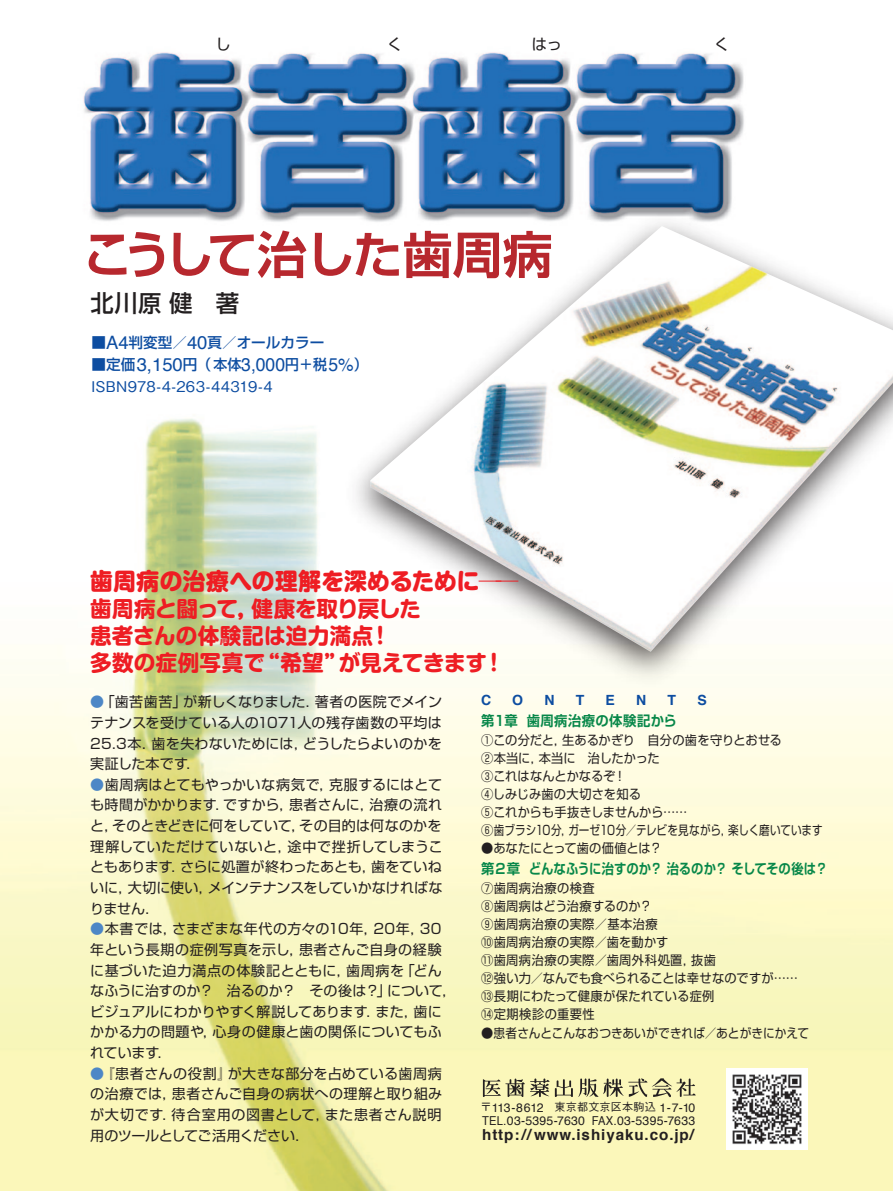
<style>
.page{position:relative;width:893px;height:1191px;background:#fff}
.page>*{position:absolute;margin:0;border:0;box-sizing:border-box;transform-origin:0 0}
.t1{font:700 50.1px "Shin Go Pro De";letter-spacing:-.04em;color:#b7282e}
.t2{font:800 23.4px "Shin M Go Pro";letter-spacing:.015em;color:#ee1d23}
.t3{font:500 23.4px "Shin Go Pro";color:#231f20}
.t4{font:700 21.75px "Shin M Go Pro";letter-spacing:.005em;color:#ee1d23}
.t5{font:700 21.75px "Shin M Go Pro";letter-spacing:-.015em;color:#ee1d23}
.t6{font:700 21.75px "Shin M Go Pro";letter-spacing:-.025em;color:#ee1d23}
.t7{font:18.45px "Helvetica";color:#0d4da1}
.t8{font:18.45px "Helvetica";color:#0d4da1;scale:.95 1}
.t9{font:15.3px "Shin Go Pro";color:#231f20}
.t10{font:700 15.15px "Helvetica";letter-spacing:.06em;color:#231f20}
.t11{font:500 14.7px "Gothic BBB Pro";letter-spacing:.02em;color:#0d4da1}
.t12{font:500 14.55px "Shin Go Pro";color:#0d4da1}
.t13{font:500 14.55px "Shin Go Pro";color:#0d4da1;scale:.95 1}
.t14{font:14.1px/20.7px "Shin Go Pro";letter-spacing:.01em;color:#231f20}
.t15{font:14.1px/20.7px "Shin Go Pro";letter-spacing:.03em;color:#231f20}
.t16{font:14.1px/20.7px "Shin Go Pro";letter-spacing:-.015em;color:#231f20}
.t17{font:14.1px "Shin Go Pro";letter-spacing:.035em;color:#231f20}
.t18{font:14.1px "Shin Go Pro";letter-spacing:-.01em;color:#231f20}
.t19{font:700 14.1px "Shin Go Pro De";letter-spacing:.005em;color:#078749;scale:.88 1}
.t20{font:14.1px "Shin Go Pro";letter-spacing:.04em;color:#231f20}
.t21{font:14.1px "Shin Go Pro";letter-spacing:.045em;color:#231f20}
.t22{font:700 14.1px "Shin Go Pro De";letter-spacing:.025em;color:#078749;scale:.95 1}
.t23{font:14.1px "Shin Go Pro";letter-spacing:-.04em;color:#231f20}
.t24{font:14.1px "Shin Go Pro";letter-spacing:.055em;color:#231f20}
.t25{font:700 14.1px "Helvetica";color:#0d4da1}
.t26{font:700 14.1px "Shin Go Pro De";letter-spacing:.005em;color:#078749;scale:.95 1}
.t27{font:12.9px/18.1px "Shin Go Pro";letter-spacing:.015em;color:#231f20;scale:.95 1}
.t28{font:12.9px/18.1px "Shin Go Pro";letter-spacing:-.02em;color:#231f20;scale:.95 1}
.t29{font:12.9px "Shin Go Pro";letter-spacing:.015em;color:#231f20;scale:.82 1}
.t30{font:12.9px "Shin Go Pro";letter-spacing:-.005em;color:#231f20;scale:.95 1}
.t31{font:12.9px "Shin Go Pro";letter-spacing:-.005em;color:#231f20;scale:.82 1}
.t32{font:12.3px "Helvetica";letter-spacing:.02em;color:#231f20;scale:.91 1}
.t33{font:12.3px "Helvetica";letter-spacing:.02em;color:#231f20}
.t34{font:500 11.1px "Gothic BBB Pro";letter-spacing:.01em;color:#231f20}
.s1{font-family:"Shin Go Pro";font-weight:500;font-size:14.55px}
.s2{color:#4d87c6}
.s3{font-family:"Gothic BBB Pro";font-weight:500;font-size:11.1px}
.s4{font-family:"Helvetica";font-weight:400;font-size:12.3px}
</style>
<div class="page">
<img style="left:83px;top:52px;width:661px;height:170px">
<img style="left:0;top:418px;width:893px;height:773px">
<svg style="left:483px;top:1078px;width:213px;height:19px;background:#bfbb8f"></svg>
<img style="left:727px;top:1068px;width:81px;height:81px">
<img style="left:333px;top:199px;width:560px;height:501px">
<img style="left:370px;top:226px;width:523px;height:426px">
<p class="t1" style="left:83px;top:213px;width:471px">こうして治した歯周病</p>
<p class="t3" style="left:91px;top:284px;width:150px">北川原健　著</p>
<p class="t12" style="left:129px;top:330px;width:45px">判変型</p>
<p class="t7" style="left:106px;top:328px;width:24px">A4</p>
<p class="t7" style="left:172px;top:328px;width:37px"><span class="s1">／</span>40</p>
<p class="t12" style="left:208px;top:330px;width:118px">頁／オールカラー</p>
<p class="t12" style="left:91px;top:330px;width:16px">■</p>
<p class="t13" style="left:285px;top:352px;width:46px">円＋税</p>
<p class="t12" style="left:183px;top:352px;width:60px">円（本体</p>
<p class="t13" style="left:354px;top:352px;width:16px">(</p>
<p class="t12" style="left:91px;top:352px;width:45px">■定価</p>
<p class="t11" style="left:91px;top:374px;width:183px">ISBN978-4-263-44319-4</p>
<p class="t7" style="left:137px;top:350px;width:48px">3,150</p>
<p class="t8" style="left:241px;top:350px;width:48px">3,000</p>
<p class="t8" style="left:328px;top:350px;width:28px">5%</p>
<p class="t2" style="left:90px;top:562px;width:413px">歯周病の治療への理解を深めるために─</p>
<p class="t6" style="left:251px;top:591px;width:171px">健康を取り戻した</p>
<p class="t2" style="left:496px;top:562px;width:24px">─</p>
<p class="t5" style="left:90px;top:591px;width:170px">歯周病と闘って，</p>
<p class="t4" style="left:90px;top:618px;width:285px">患者さんの体験記は迫力満点</p>
<p class="t4" style="left:370px;top:618px;width:23px">!</p>
<p class="t5" style="left:339px;top:645px;width:150px">が見えてきます</p>
<p class="t4" style="left:90px;top:645px;width:177px">多数の症例写真で</p>
<p class="t4" style="left:258px;top:645px;width:89px">“希望”</p>
<p class="t4" style="left:483px;top:645px;width:23px">!</p>
<p class="t9" style="left:714px;top:32px;width:17px">く</p>
<p class="t14" style="left:90px;top:690px;width:98px"><span class="s2">●</span>「歯苦歯苦」</p>
<p class="t14" style="left:90px;top:710px;width:353px">テナンスを受けている人の1071人の残存歯数の平均は</p>
<p class="t14" style="left:303px;top:731px;width:141px">どうしたらよいのかを</p>
<p class="t23" style="left:183px;top:690px;width:138px">が新しくなりました．</p>
<p class="t14" style="left:315px;top:690px;width:129px">著者の医院でメイン</p>
<p class="t14" style="left:90px;top:731px;width:111px">25.3本．<br>実証した本です．</p>
<p class="t14" style="left:151px;top:731px;width:158px">歯を失わないためには，</p>
<p class="t17" style="left:90px;top:773px;width:245px"><span class="s2">●</span>歯周病はとてもやっかいな病気で，</p>
<p class="t14" style="left:329px;top:772px;width:114px">克服するにはとて</p>
<p class="t14" style="left:370px;top:793px;width:74px">治療の流れ</p>
<p class="t14" style="left:90px;top:793px;width:205px">も時間がかかりますですから，</p>
<p class="t14" style="left:215px;top:793px;width:16px">．</p>
<p class="t14" style="left:289px;top:793px;width:86px">患者さんに，</p>
<p class="t18" style="left:112px;top:814px;width:195px">そのときどきに何をしていて，</p>
<p class="t14" style="left:299px;top:813px;width:144px">その目的は何なのかを</p>
<p class="t14" style="left:90px;top:813px;width:29px">と，</p>
<p class="t17" style="left:90px;top:834px;width:203px">理解していただけていないと，</p>
<p class="t16" style="left:287px;top:834px;width:157px">途中で挫折してしまうこ</p>
<p class="t14" style="left:180px;top:855px;width:197px">さらに処置が終わったあとも，</p>
<p class="t14" style="left:371px;top:855px;width:72px">歯をていね</p>
<p class="t14" style="left:90px;top:855px;width:96px">ともあります．</p>
<p class="t18" style="left:208px;top:876px;width:236px">メインテナンスをしていかなければな</p>
<p class="t14" style="left:128px;top:875px;width:86px">大切に使い，</p>
<p class="t14" style="left:90px;top:875px;width:70px">いに，<br>りません．</p>
<p class="t15" style="left:172px;top:917px;width:271px">さまざまな年代の方々の10年，20年，30</p>
<p class="t14" style="left:90px;top:917px;width:88px"><span class="s2">●</span>本書では，</p>
<p class="t14" style="left:90px;top:937px;width:215px">年という長期の症例写真を示し，</p>
<p class="t14" style="left:299px;top:937px;width:144px">患者さんご自身の経験</p>
<p class="t20" style="left:90px;top:958px;width:262px">に基づいた迫力満点の体験記とともに，</p>
<p class="t14" style="left:401px;top:958px;width:43px">「どん</p>
<p class="t14" style="left:346px;top:958px;width:59px">歯周病を</p>
<p class="t16" style="left:90px;top:978px;width:125px">なふうに治すのか？</p>
<p class="t14" style="left:227px;top:978px;width:70px">治るのか？</p>
<p class="t14" style="left:309px;top:978px;width:83px">その後は？」</p>
<p class="t14" style="left:387px;top:978px;width:70px">について，</p>
<p class="t14" style="left:213px;top:999px;width:231px;text-indent:-122px">ビジュアルにわかりやすく解説してあります．<br>心身の健康と歯の関係についてもふ</p>
<p class="t14" style="left:414px;top:999px;width:30px">歯に</p>
<p class="t14" style="left:375px;top:999px;width:44px">また，</p>
<p class="t14" style="left:90px;top:1020px;width:128px">かかる力の問題や，れています．</p>
<p class="t15" style="left:172px;top:1061px;width:272px;text-indent:-82px"><span class="s2">●</span>『患者さんの役割』<br>患者さんご自身の病状への理解と取り組み</p>
<p class="t14" style="left:228px;top:1061px;width:215px">が大きな部分を占めている歯周病</p>
<p class="t14" style="left:90px;top:1082px;width:87px">の治療では，</p>
<p class="t21" style="left:172px;top:1103px;width:159px">待合室用の図書として，</p>
<p class="t16" style="left:90px;top:1102px;width:221px">が大切です．<br>用のツールとしてご活用ください．</p>
<p class="t24" style="left:325px;top:1103px;width:118px">また患者さん説明</p>
<p class="t25" style="left:481px;top:689px;width:12px">C</p>
<p class="t25" style="left:512px;top:689px;width:12px">O</p>
<p class="t25" style="left:544px;top:689px;width:12px">N</p>
<p class="t25" style="left:576px;top:689px;width:10px">T</p>
<p class="t25" style="left:606px;top:689px;width:11px">E</p>
<p class="t25" style="left:636px;top:689px;width:12px">N</p>
<p class="t25" style="left:668px;top:689px;width:10px">T</p>
<p class="t25" style="left:697px;top:689px;width:11px">S</p>
<p class="t26" style="left:481px;top:709px;width:40px">第１章</p>
<p class="t22" style="left:527px;top:709px;width:160px">歯周病治療の体験記から</p>
<p class="t28" style="left:539px;top:729px;width:129px;text-indent:-58px">①この分だと，<br>本当に　治したかった</p>
<p class="t27" style="left:562px;top:729px;width:232px">生あるかぎり　自分の歯を守りとおせる</p>
<p class="t27" style="left:481px;top:747px;width:219px">②本当に，<br>③これはなんとかなるぞ!<br>④しみじみ歯の大切さを知る<br>⑤これからも手抜きしませんから......</p>
<p class="t27" style="left:481px;top:819px;width:97px">⑥歯ブラシ10分，</p>
<p class="t30" style="left:481px;top:838px;width:192px">●あなたにとって歯の価値とは?</p>
<p class="t19" style="left:529px;top:857px;width:341px">どんなふうに治すのか？治るのか？そしてその後は?</p>
<p class="t29" style="left:568px;top:819px;width:200px">ガーゼ10分／テレビを見ながら，</p>
<p class="t31" style="left:728px;top:819px;width:117px">楽しく磨いています</p>
<p class="t26" style="left:481px;top:857px;width:43px">第２章</p>
<p class="t27" style="left:481px;top:877px;width:199px">⑦歯周病治療の検査<br>⑧歯周病はどう治療するのか?<br>⑨歯周病治療の実際／基本治療⑩歯周病治療の実際／歯を動かす</p>
<p class="t27" style="left:481px;top:949px;width:335px">⑪歯周病治療の実際／歯周外科処置，<br>⑫強い力／なんでも食べられることは幸せなのですが...... ⑬長期にわたって健康が保たれている症例<br>⑭定期検診の重要性</p>
<p class="t27" style="left:481px;top:1022px;width:347px">●患者さんとこんなおつきあいができれば／あとがきにかえて</p>
<p class="t27" style="left:691px;top:949px;width:28px">抜歯</p>
<p class="t33" style="left:481px;top:1097px;width:65px"><span class="s3">〒</span>113-8612</p>
<p class="t34" style="left:555px;top:1098px;width:142px">東京都文京区本駒込 <span class="s4">1-7-10</span></p>
<p class="t32" style="left:482px;top:1111px;width:115px">TEL.03-5395-7630</p>
<p class="t10" style="left:482px;top:1122px;width:213px">http://www.ishiyaku.co.jp/</p>
<p class="t32" style="left:592px;top:1111px;width:115px">FAX.03-5395-7633</p>
</div>
